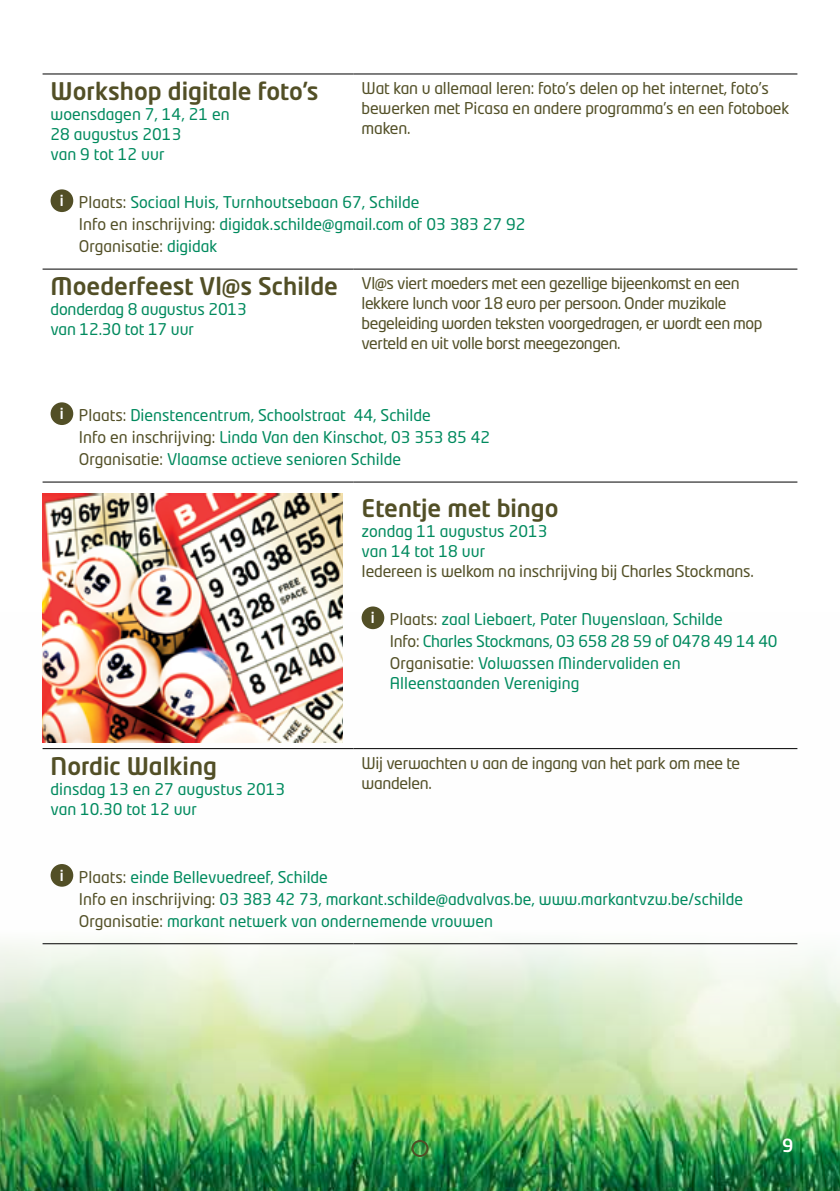
<style>
.page{position:relative;width:840px;height:1191px;background:#fff}
.page>*{position:absolute;margin:0;border:0;box-sizing:border-box;transform-origin:0 0}
.t1{font:500 24px "Neo Tech Std";color:#524f26}
.t2{font:500 18px "Neo Tech Std";color:#fff}
.t3{font:16px/22px "Neo Tech Std";color:#008a5e}
.t4{font:16px/20px "Neo Tech Std";letter-spacing:-.03em;color:#524f26}
.t5{font:16px/20px "Neo Tech Std";letter-spacing:-.01em;color:#524f26}
.s1{font-weight:500;font-size:14.6px;color:#fff}
.s2{color:#524f26}
</style>
<div class="page">
<img style="left:0;top:612px;width:839px;height:579px">
<div style="left:411px;top:1140px;width:17px;height:17px;border:2px solid #524f26;border-radius:50%"></div>
<hr style="left:43px;top:74px;width:310px;height:1px;background:#000">
<hr style="left:353px;top:74px;width:444px;height:1px;background:#000">
<hr style="left:43px;top:269px;width:310px;height:1px;background:#000">
<hr style="left:353px;top:269px;width:444px;height:1px;background:#000">
<hr style="left:43px;top:482px;width:310px;height:1px;background:#000">
<hr style="left:353px;top:482px;width:444px;height:1px;background:#000">
<hr style="left:43px;top:748px;width:310px;height:1px;background:#000">
<hr style="left:353px;top:748px;width:444px;height:1px;background:#000">
<hr style="left:43px;top:943px;width:310px;height:1px;background:#000">
<hr style="left:353px;top:943px;width:444px;height:1px;background:#000">
<div style="left:51px;top:189px;width:22px;height:23px;background:#524f26;border-radius:50%"></div>
<div style="left:51px;top:402px;width:22px;height:23px;background:#524f26;border-radius:50%"></div>
<img style="left:43px;top:493px;width:299px;height:250px">
<div style="left:361px;top:606px;width:23px;height:23px;background:#524f26;border-radius:50%"></div>
<div style="left:51px;top:864px;width:22px;height:22px;background:#524f26;border-radius:50%"></div>
<h1 class="t1" style="left:51px;top:76px;width:269px">Workshop digitale foto’s</h1>
<p class="t3" style="left:51px;top:104px;width:180px;line-height:20px">woensdagen 7, 14, 21 en<br>28 augustus 2013<br>van 9 tot 12 uur</p>
<p class="t5" style="left:361px;top:78px;width:429px">Wat kan u allemaal leren: foto’s delen op het internet, foto’s bewerken met Picasa en andere programma’s en een fotoboek maken.</p>
<p class="t3" style="left:79px;top:191px;width:448px;text-indent:-19px"><span class="s1">i</span> <span class="s2">Plaats:</span> Sociaal Huis, Turnhoutsebaan 67, Schilde<br><span class="s2">Info en inschrijving:</span> digidak.schilde@gmail.com of 03 383 27 92<br><span class="s2">Organisatie:</span> digidak</p>
<h1 class="t1" style="left:51px;top:271px;width:289px">Moederfeest Vl@s Schilde</h1>
<p class="t3" style="left:51px;top:299px;width:197px;line-height:20px">donderdag 8 augustus 2013 van 12.30 tot 17 uur</p>
<p class="t4" style="left:361px;top:273px;width:402px">Vl@s viert moeders met een gezellige bijeenkomst en een lekkere lunch voor 18 euro per persoon. Onder muzikale begeleiding worden teksten voorgedragen, er wordt een mop verteld en uit volle borst meegezongen.</p>
<p class="t3" style="left:79px;top:404px;width:412px;text-indent:-19px"><span class="s1">i</span> <span class="s2">Plaats:</span> Dienstencentrum, Schoolstraat 44, Schilde<br><span class="s2">Info en inschrijving:</span> Linda Van den Kinschot, 03 353 85 42<br><span class="s2">Organisatie:</span> Vlaamse actieve senioren Schilde</p>
<h1 class="t1" style="left:361px;top:493px;width:198px">Etentje met bingo</h1>
<p class="t3" style="left:361px;top:521px;width:187px;line-height:20px">zondag 11 augustus 2013 van 14 tot 18 uur</p>
<p class="t5" style="left:361px;top:561px;width:393px">Iedereen is welkom na inschrijving bij Charles Stockmans.</p>
<p class="t3" style="left:390px;top:608px;width:389px;text-indent:-19px"><span class="s1">i</span> <span class="s2">Plaats:</span> zaal Liebaert, Pater Nuyenslaan, Schilde<br><span class="s2">Info:</span> Charles Stockmans, 03 658 28 59 of 0478 49 14 40<br><span class="s2">Organisatie:</span> Volwassen Mindervaliden en</p>
<p class="t3" style="left:390px;top:672px;width:191px">Alleenstaanden Vereniging</p>
<h1 class="t1" style="left:51px;top:751px;width:168px">Nordic Walking</h1>
<p class="t3" style="left:51px;top:779px;width:236px;line-height:20px">dinsdag 13 en 27 augustus 2013 van 10.30 tot 12 uur</p>
<p class="t4" style="left:361px;top:752px;width:380px">Wij verwachten u aan de ingang van het park om mee te wandelen.</p>
<p class="t3" style="left:79px;top:865px;width:665px;text-indent:-19px"><span class="s1">i</span> <span class="s2">Plaats:</span> einde Bellevuedreef, Schilde<br><span class="s2">Info en inschrijving:</span> 03 383 42 73, markant.schilde@advalvas.be, www.markantvzw.be/schilde<br><span class="s2">Organisatie:</span> markant netwerk van ondernemende vrouwen</p>
<p class="t2" style="left:781px;top:1133px;width:13px">9</p>
</div>
